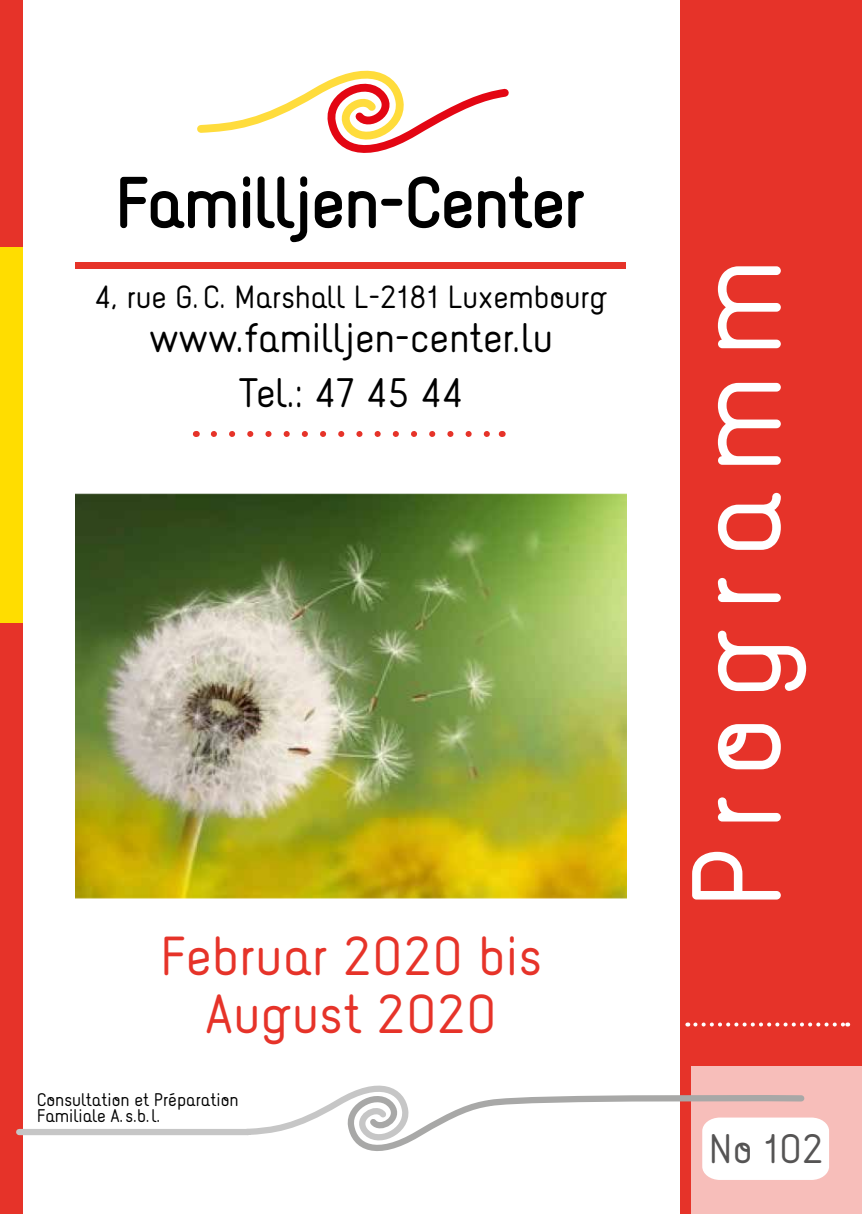
<style>
.page{position:relative;width:862px;height:1214px;background:#fff}
.page>*{position:absolute;margin:0;border:0;box-sizing:border-box;transform-origin:0 0}
.t1{font:110px "Naiv";letter-spacing:.16em;color:#fff}
.t2{font:48px/57.6px "Naiv";letter-spacing:.01em;color:#e63329;text-align:center}
.t3{font:36px/55.2px "Naiv";color:#000;text-align:center}
.t4{font:36px "Naiv";color:#555454}
.t5{font:28px "Naiv";color:#000}
.t6{font:16px/16px "Naiv";color:#000}
</style>
<div class="page">
<div style="left:0;top:0;width:23px;height:1213px;background:#e63329"></div>
<div style="left:0;top:247px;width:23px;height:375px;background:#fd0"></div>
<div style="left:680px;top:0;width:182px;height:1213px;background:#e63329"></div>
<div style="left:692px;top:1066px;width:170px;height:147px;background:#f7beba"></div>
<svg style="left:16px;top:1077px;width:813px;height:102px"></svg>
<div style="left:76px;top:262px;width:550px;height:6px;background:#e63329"></div>
<svg style="left:120px;top:176px;width:464px;height:67px"></svg>
<svg style="left:197px;top:70px;width:312px;height:83px"></svg>
<img style="left:76px;top:493px;width:550px;height:405px">
<svg style="left:214px;top:431px;width:276px;height:6px"></svg>
<svg style="left:695px;top:1022px;width:153px;height:4px"></svg>
<h3 class="t5" style="left:94px;top:279px;width:514px">4, rue G.C. Marshall L-2181 Luxembourg</h3>
<h3 class="t3" style="left:149px;top:310px;width:405px">www.familljen-center.lu<br>Tel.: 47 45 44</h3>
<h2 class="t2" style="left:160px;top:928px;width:383px">Februar 2020 bis<br>August 2020</h2>
<p class="t6" style="left:37px;top:1092px;width:203px">Consultation et Préparation<br>Familiale A. s.b.l.</p>
<h1 class="t1" style="left:665px;top:910px;width:653px;rotate:-90deg">Programm</h1>
<h3 class="t4" style="left:708px;top:1124px;width:117px">No 102</h3>
</div>
